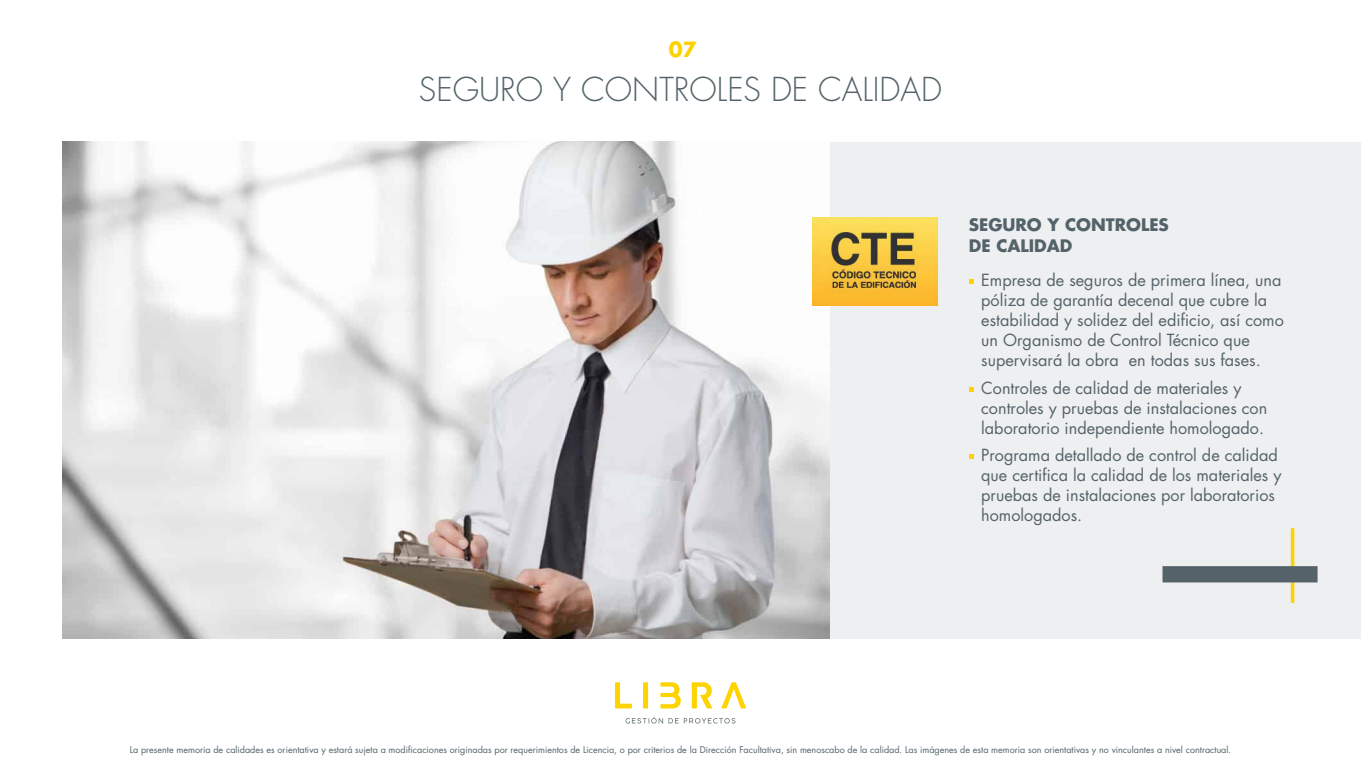
<style>
.page{position:relative;width:1361px;height:766px;background:#fff}
.page>*{position:absolute;margin:0;border:0;box-sizing:border-box;transform-origin:0 0}
.t1{font:300 32.1px "Futura Std";color:#536369}
.t2{font:700 20.4px "Futura Std";color:#fdd200}
.t3{font:700 16.8px/21.3px "Futura Std";color:#536369}
.t4{font:16.2px/20px "Futura Std";color:#536369}
.t5{font:9px "Futura Std";color:#536369}
</style>
<div class="page">
<svg style="left:643px;top:682px;width:5px;height:26px"></svg>
<svg style="left:721px;top:682px;width:25px;height:26px"></svg>
<svg style="left:692px;top:682px;width:20px;height:26px"></svg>
<svg style="left:660px;top:682px;width:21px;height:26px"></svg>
<svg style="left:615px;top:682px;width:17px;height:26px"></svg>
<svg style="left:625px;top:716px;width:110px;height:7px"></svg>
<div style="left:761px;top:142px;width:600px;height:496px;background:#eeeff0"></div>
<img style="left:62px;top:142px;width:767px;height:496px">
<img style="left:812px;top:218px;width:125px;height:87px">
<svg style="left:1290px;top:528px;width:4px;height:74px"></svg>
<div style="left:1162px;top:566px;width:155px;height:16px;background:#536369"></div>
<svg style="left:969px;top:279px;width:4px;height:4px"></svg>
<svg style="left:969px;top:387px;width:4px;height:4px"></svg>
<svg style="left:969px;top:454px;width:4px;height:4px"></svg>
<p class="t2" style="left:669px;top:36px;width:29px">07</p>
<h1 class="t1" style="left:419px;top:69px;width:524px">SEGURO Y CONTROLES DE CALIDAD</h1>
<p class="t3" style="left:969px;top:214px;width:202px">SEGURO Y CONTROLES<br>DE CALIDAD</p>
<p class="t4" style="left:981px;top:270px;width:304px">Empresa de seguros de primera línea, una póliza de garantía decenal que cubre la estabilidad y solidez del edificio, así como un Organismo de Control Técnico que supervisará la obra en todas sus fases.</p>
<p class="t4" style="left:981px;top:377px;width:287px">Controles de calidad de materiales y controles y pruebas de instalaciones con laboratorio independiente homologado.</p>
<p class="t4" style="left:981px;top:445px;width:302px">Programa detallado de control de calidad que certifica la calidad de los materiales y pruebas de instalaciones por laboratorios homologados.</p>
<p class="t5" style="left:130px;top:743px;width:1103px">La presente memoria de calidades es orientativa y estará sujeta a modificaciones originadas por requerimientos de Licencia, o por criterios de la Dirección Facultativa, sin menoscabo de la calidad. Las imágenes de esta memoria son orientativas y no vinculantes a nivel contractual.</p>
</div>
